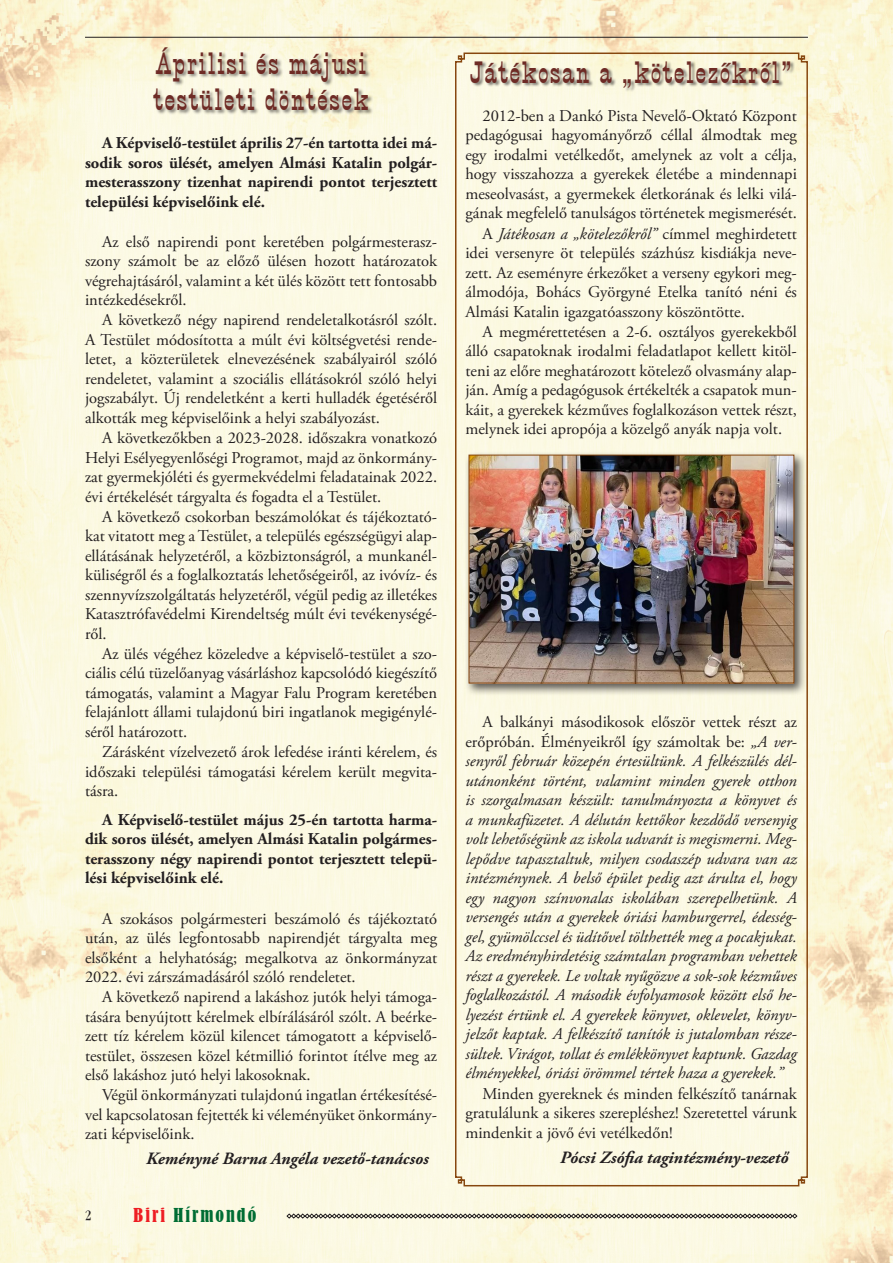
<style>
.page{position:relative;width:893px;height:1263px;background:#fff}
.page>*{position:absolute;margin:0;border:0;box-sizing:border-box;transform-origin:0 0}
.Cikkcím{font:30px/36px "Big Top";letter-spacing:.05em;color:#6e2b25}
.t1{font:condensed 18px "Bernard";letter-spacing:.11em;color:#006d33}
.Folytatás{font:italic 700 17.25px "Adobe Garamond Pro";color:#231f20}
.Szöveg{font:16.5px/19.5px "Adobe Garamond Pro";color:#231f20;text-align:justify}
.Szöveg-2{font:italic 16.5px/19.5px "Adobe Garamond Pro";color:#231f20;text-align:justify}
.Szöveg-3{font:700 16.5px/19.5px "Adobe Garamond Pro";color:#231f20;text-align:justify}
.t2{font:15px "Garamond Bk Cn PFL";color:#231f20}
.s1{color:#ee1d23}
.s2{font-style:italic}
.s3{font-style:normal}
</style>
<div class="page">
<img style="left:0;top:0;width:893px;height:1263px">
<svg style="left:287px;top:1213px;width:510px;height:5px;background:#939084"></svg>
<hr style="left:85px;top:37px;width:723px;height:1px;background:#231f20">
<div style="left:454px;top:52px;width:355px;height:1135px;background:#fcf9e3"></div>
<div style="left:154px;top:47px;width:220px;height:68px;background:#231f20;opacity:.55"></div>
<div style="left:471px;top:61px;width:324px;height:31px;background:#231f20;opacity:.55"></div>
<div style="left:465px;top:451px;width:341px;height:245px;background:#231f20;opacity:.75"></div>
<img style="left:471px;top:457px;width:321px;height:224px">
<div style="left:469px;top:455px;width:325px;height:228px;border:1px solid #87470f"></div>
<p class="Cikkcím" style="left:153px;top:46px;width:217px">Áprilisi és májusi testületi döntések</p>
<p class="Szöveg-3" style="left:85px;top:133px;width:354px;text-indent:17px">A Képviselő-testület április 27-én tartotta idei má&shy;sodik soros ülését, amelyen Almási Katalin polgár&shy;mesterasszony tizenhat napirendi pontot terjesztett települési képviselőink elé.</p>
<p class="Szöveg" style="left:85px;top:232px;width:354px;text-indent:17px">Az első napirendi pont keretében polgármesteras - szony számolt be az előző ülésen hozott határozatok végrehajtásáról, valamint a két ülés között tett fontosabb intézkedésekről.</p>
<p class="Szöveg" style="left:85px;top:311px;width:354px;text-indent:17px">A következő négy napirend rendeletalkotásról szólt.<br>A Testület módosította a múlt évi költségvetési rende&shy;letet, a közterületek elnevezésének szabályairól szóló rendeletet, valamint a szociális ellátásokról szóló helyi jogszabályt. Új rendeletként a kerti hulladék égetéséről alkották meg képviselőink a helyi szabályozást.</p>
<p class="Szöveg" style="left:85px;top:429px;width:354px;text-indent:17px">A következőkben a 2023-2028. időszakra vonatkozó Helyi Esélyegyenlőségi Programot, majd az önkormány&shy;zat gyermekjóléti és gyermekvédelmi feladatainak 2022. évi értékelését tárgyalta és fogadta el a Testület.</p>
<p class="Szöveg" style="left:85px;top:507px;width:354px;text-indent:17px">A következő csokorban beszámolókat és tájékoztató&shy;kat vitatott meg a Testület, a település egészségügyi alap&shy;ellátásának helyzetéről, a közbiztonságról, a munkanél&shy;küliségről és a foglalkoztatás lehetőségeiről, az ivóvíz- és szennyvízszolgáltatás helyzetéről, végül pedig az illetékes Katasztrófavédelmi Kirendeltség múlt évi tevékenységé&shy;ről.</p>
<p class="Szöveg" style="left:85px;top:644px;width:354px;text-indent:17px">Az ülés végéhez közeledve a képviselő-testület a szo&shy;ciális célú tüzelőanyag vásárláshoz kapcsolódó kiegészítő támogatás, valamint a Magyar Falu Program keretében felajánlott állami tulajdonú biri ingatlanok megigénylé&shy;séről határozott.</p>
<p class="Szöveg" style="left:85px;top:743px;width:354px;text-indent:17px">Zárásként vízelvezető árok lefedése iránti kérelem, és időszaki települési támogatási kérelem került megvita&shy;tásra.</p>
<p class="Szöveg-3" style="left:85px;top:810px;width:354px;text-indent:17px">A Képviselő-testület május 25-én tartotta harma&shy;dik soros ülését, amelyen Almási Katalin polgármes&shy;terasszony négy napirendi pontot terjesztett telepü&shy;lési képviselőink elé.</p>
<p class="Szöveg" style="left:85px;top:909px;width:354px;text-indent:17px">A szokásos polgármesteri beszámoló és tájékoztató után, az ülés legfontosabb napirendjét tárgyalta meg elsőként a helyhatóság; megalkotva az önkormányzat 2022. évi zárszámadásáról szóló rendeletet.</p>
<p class="Szöveg" style="left:85px;top:988px;width:354px;text-indent:17px">A következő napirend a lakáshoz jutók helyi támoga&shy;tására benyújtott kérelmek elbírálásáról szólt. A beérke&shy;zett tíz kérelem közül kilencet támogatott a képviselő&shy;testület, összesen közel kétmillió forintot ítélve meg az első lakáshoz jutó helyi lakosoknak.</p>
<p class="Szöveg" style="left:85px;top:1086px;width:354px;text-indent:17px">Végül önkormányzati tulajdonú ingatlan értékesítésé&shy;vel kapcsolatosan fejtették ki véleményüket önkormány&shy;zati képviselőink.</p>
<p class="Folytatás" style="left:146px;top:1149px;width:284px">Keményné Barna Angéla vezető-tanácsos</p>
<p class="t2" style="left:85px;top:1206px;width:8px">2</p>
<p class="t1" style="left:134px;top:1205px;width:124px"><span class="s1">Biri</span> Hírmondó</p>
<p class="Cikkcím" style="left:470px;top:55px;width:323px">Játékosan a „kötelezőkről”</p>
<p class="Szöveg" style="left:465px;top:106px;width:333px;text-indent:17px">2012-ben a Dankó Pista Nevelő-Oktató Központ pedagógusai hagyományőrző céllal álmodtak meg egy irodalmi vetélkedőt, amelynek az volt a célja, hogy visszahozza a gyerekek életébe a mindennapi meseolvasást, a gyermekek életkorának és lelki vilá&shy;gának megfelelő tanulságos történetek megismerését.</p>
<p class="Szöveg" style="left:465px;top:224px;width:333px;text-indent:17px">A <span class="s2">Játékosan a „kötelezőkről”</span> címmel meghirdetett idei versenyre öt település százhúsz kisdiákja neve&shy;zett. Az eseményre érkezőket a verseny egykori meg&shy;álmodója, Bohács Györgyné Etelka tanító néni és Almási Katalin igazgatóasszony köszöntötte.</p>
<p class="Szöveg" style="left:465px;top:322px;width:333px;text-indent:17px">A megmérettetésen a 2-6. osztályos gyerekekből álló csapatoknak irodalmi feladatlapot kellett kitöl&shy;teni az előre meghatározott kötelező olvasmány alap&shy;ján. Amíg a pedagógusok értékelték a csapatok mun&shy;káit, a gyerekek kézműves foglalkozáson vettek részt, melynek idei apropója a közelgő anyák napja volt.</p>
<p class="Szöveg-2" style="left:465px;top:713px;width:333px;text-indent:17px"><span class="s3">A balkányi másodikosok először vettek részt az erőpróbán. Élményeikről így számoltak be:</span> „A ver&shy;senyről február közepén értesültünk. A felkészülés dél&shy;utánonként történt, valamint minden gyerek otthon is szorgalmasan készült: tanulmányozta a könyvet és a munkafüzetet. A délután kettőkor kezdődő versenyig volt lehetőségünk az iskola udvarát is megismerni. Meg&shy;lepődve tapasztaltuk, milyen csodaszép udvara van az intézménynek. A belső épület pedig azt árulta el, hogy egy nagyon színvonalas iskolában szerepelhetünk. A versengés után a gyerekek óriási hamburgerrel, édesség&shy;gel, gyümölccsel és üdítővel tölthették meg a pocakjukat.<br>Az eredményhirdetésig számtalan programban vehettek részt a gyerekek. Le voltak nyűgözve a sok-sok kézműves foglalkozástól. A második évfolyamosok között első he&shy;lyezést értünk el. A gyerekek könyvet, oklevelet, könyv&shy;jelzőt kaptak. A felkészítő tanítók is jutalomban része&shy;sültek. Virágot, tollat és emlékkönyvet kaptunk. Gazdag élményekkel, óriási örömmel tértek haza a gyerekek.”</p>
<p class="Szöveg" style="left:465px;top:1084px;width:333px;text-indent:17px">Minden gyereknek és minden felkészítő tanárnak gratulálunk a sikeres szerepléshez! Szeretettel várunk mindenkit a jövő évi vetélkedőn!</p>
<p class="Folytatás" style="left:560px;top:1147px;width:230px">Pócsi Zsófia tagintézmény-vezető</p>
</div>
